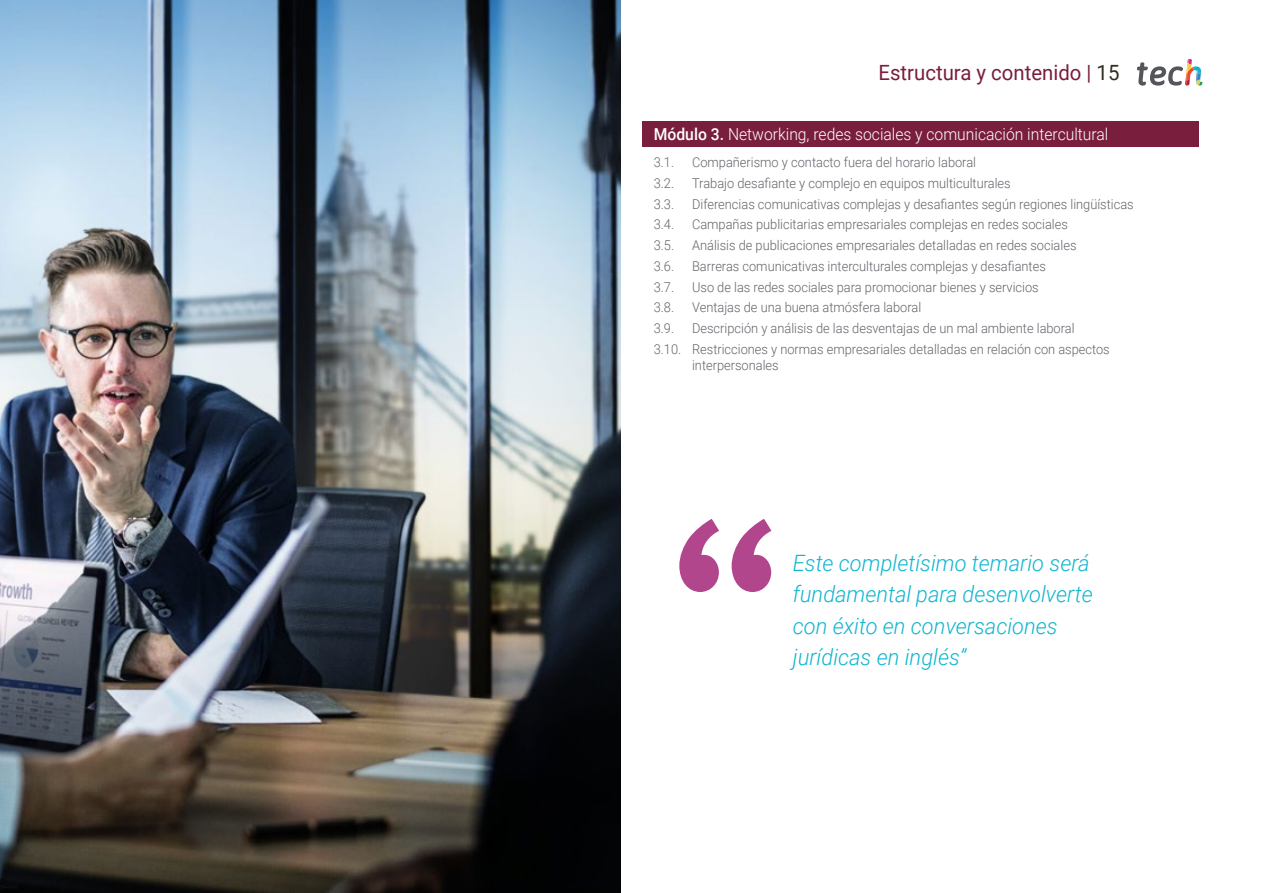
<style>
.page{position:relative;width:1263px;height:893px;background:#fff}
.page>*{position:absolute;margin:0;border:0;box-sizing:border-box;transform-origin:0 0}
.t1{font:italic 300 22.5px/31.5px "Roboto";color:#0fb6cf}
.t2{font:21px "Roboto";color:#791e3c}
.t3{font:300 16.5px "Roboto";color:#fff;scale:.95 1}
.t4{font:300 13.5px/20.7px "Roboto";color:#61646a;text-align:center;scale:.95 1}
.s1{color:#312e20}
.s2{font-weight:500}
</style>
<div class="page">
<svg style="left:1137px;top:59px;width:65px;height:27px"></svg>
<div style="left:643px;top:121px;width:556px;height:25px;background:#791e3c"></div>
<img style="left:0;top:0;width:621px;height:893px">
<svg style="left:679px;top:519px;width:92px;height:73px"></svg>
<h2 class="t2" style="left:878px;top:57px;width:242px">Estructura y contenido | <span class="s1">15</span></h2>
<p class="t3" style="left:654px;top:123px;width:480px"><span class="s2">Módulo 3.</span> Networking, redes sociales y comunicación intercultural</p>
<p class="t4" style="left:654px;top:151px;width:23px">3.1.</p>
<p class="t4" style="left:692px;top:151px;width:300px">Compañerismo y contacto fuera del horario laboral</p>
<p class="t4" style="left:654px;top:172px;width:23px">3.2.</p>
<p class="t4" style="left:692px;top:172px;width:337px">Trabajo desafiante y complejo en equipos multiculturales</p>
<p class="t4" style="left:654px;top:193px;width:23px">3.3.</p>
<p class="t4" style="left:692px;top:193px;width:466px">Diferencias comunicativas complejas y desafiantes según regiones lingüísticas</p>
<p class="t4" style="left:654px;top:214px;width:23px">3.4.</p>
<p class="t4" style="left:692px;top:214px;width:397px">Campañas publicitarias empresariales complejas en redes sociales</p>
<p class="t4" style="left:654px;top:234px;width:23px">3.5.</p>
<p class="t4" style="left:692px;top:234px;width:406px">Análisis de publicaciones empresariales detalladas en redes sociales</p>
<p class="t4" style="left:654px;top:255px;width:23px">3.6.</p>
<p class="t4" style="left:692px;top:255px;width:374px">Barreras comunicativas interculturales complejas y desafiantes</p>
<p class="t4" style="left:654px;top:276px;width:23px">3.7.</p>
<p class="t4" style="left:692px;top:276px;width:366px">Uso de las redes sociales para promocionar bienes y servicios</p>
<p class="t4" style="left:654px;top:297px;width:23px">3.8.</p>
<p class="t4" style="left:692px;top:297px;width:243px">Ventajas de una buena atmósfera laboral</p>
<p class="t4" style="left:654px;top:317px;width:23px">3.9.</p>
<p class="t4" style="left:654px;top:317px;width:481px">Descripción y análisis de las desventajas de un mal ambiente laboral<br>3.10. Restricciones y normas empresariales detalladas en relación con aspectos</p>
<p class="t4" style="left:692px;top:355px;width:93px">interpersonales</p>
<h1 class="t1" style="left:793px;top:546px;width:302px">Este completísimo temario será fundamental para desenvolverte con éxito en conversaciones jurídicas en inglés”</h1>
</div>
